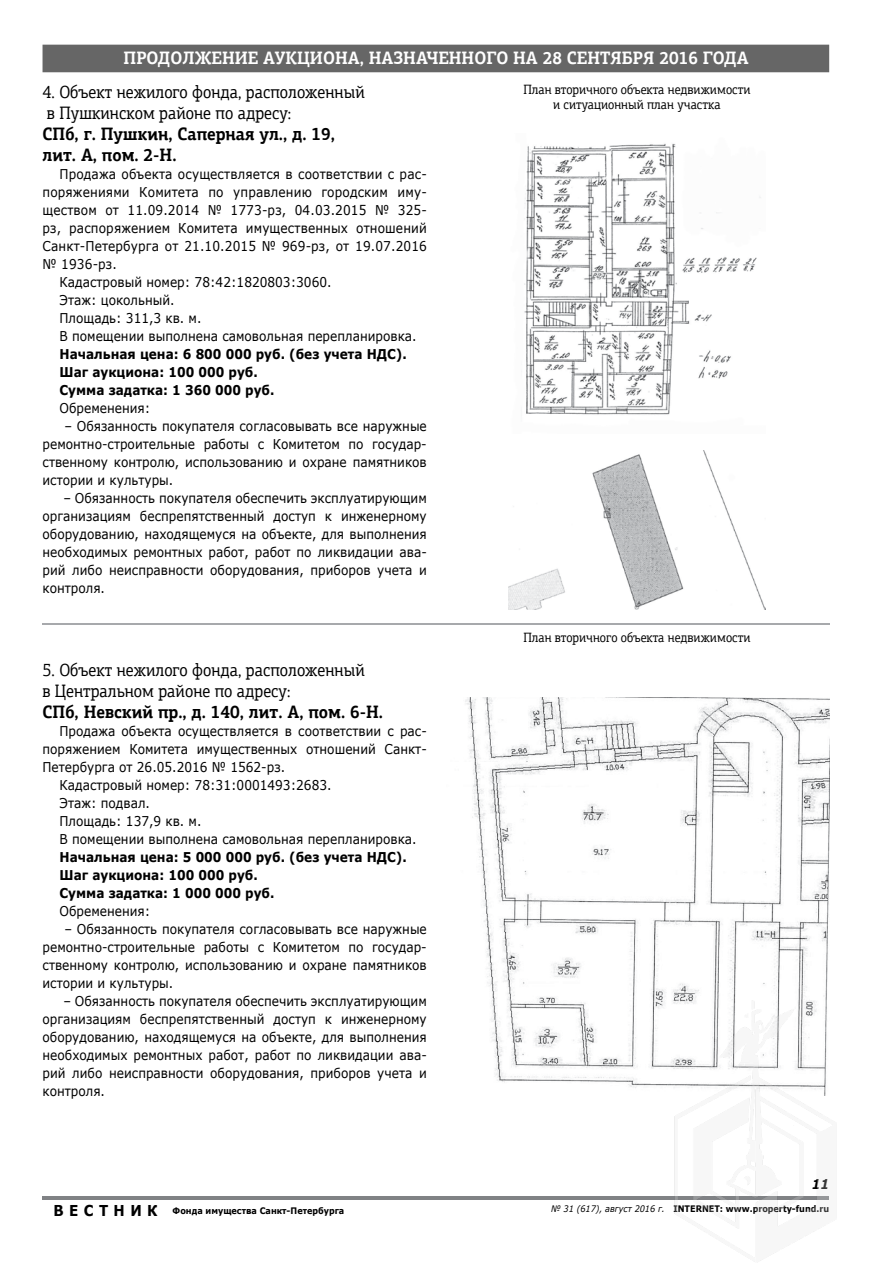
<style>
.page{position:relative;width:893px;height:1263px;background:#fff}
.page>*{position:absolute;margin:0;border:0;box-sizing:border-box;transform-origin:0 0}
.t1{font:18px/21px "PF Agora Slab Pro";color:#000;scale:.9 1}
.t2{font:700 18px/21px "PF Agora Slab Pro";color:#000;scale:.9 1}
.t3{font:700 18px "PF Agora Slab Pro";color:#fff;scale:.9 1}
.t4{font:13.5px/18px "Verdana";color:#000;text-align:justify;scale:.9 1}
.t5{font:700 13.5px/18px "Verdana";color:#000;scale:.9 1}
.t6{font:13.5px/15px "PF Agora Slab Pro";color:#000;text-align:center;scale:.9 1}
.t7{font:italic 700 13.5px "Verdana";color:#000;scale:.9 1}
.t8{font:700 9px "Verdana";color:#000;scale:.9 1}
.s1{font-size:15px}
.s2{font-weight:400;font-style:italic}
</style>
<div class="page">
<hr style="left:42px;top:623px;width:787px;height:2px;background:#a7a9ac">
<img style="left:56px;top:44px;width:774px;height:1218px">
<h1 class="t3" style="left:124px;top:46px;width:696px">продолжение аукциона, назначенного на 28 сентября 2016 года</h1>
<p class="t6" style="left:523px;top:82px;width:254px">План вторичного объекта недвижимости и ситуационный план участка</p>
<h1 class="t1" style="left:43px;top:81px;width:360px">4. Объект нежилого фонда, расположенный в Пушкинском районе по адресу:</h1>
<h1 class="t2" style="left:43px;top:123px;width:327px">СПб, г. Пушкин, Саперная ул., д. 19, лит. А, пом. 2-Н.</h1>
<p class="t4" style="left:60px;top:165px;width:410px">Продажа объекта осуществляется в соответствии с рас-</p>
<p class="t4" style="left:43px;top:183px;width:429px">поряжениями Комитета по управлению городским иму-</p>
<p class="t4" style="left:43px;top:201px;width:429px">ществом от 11.09.2014 № 1773-рз, 04.03.2015 № 325-</p>
<p class="t4" style="left:43px;top:219px;width:429px">рз, распоряжением Комитета имущественных отношений</p>
<p class="t4" style="left:43px;top:237px;width:429px">Санкт-Петербурга от 21.10.2015 № 969-рз, от 19.07.2016</p>
<p class="t4" style="left:43px;top:255px;width:84px">№ 1936-рз.</p>
<p class="t4" style="left:60px;top:273px;width:304px">Кадастровый номер: 78:42:1820803:3060.</p>
<p class="t4" style="left:60px;top:291px;width:129px">Этаж: цокольный.</p>
<p class="t4" style="left:60px;top:309px;width:159px">Площадь: 311,3 кв. м.</p>
<p class="t4" style="left:60px;top:327px;width:398px">В помещении выполнена самовольная перепланировка.</p>
<p class="t5" style="left:60px;top:345px;width:387px">Начальная цена: 6 800 000 руб. (без учета НДС).<br>Шаг аукциона: 100 000 руб.<br>Сумма задатка: 1 360 000 руб.</p>
<p class="t4" style="left:60px;top:399px;width:102px">Обременения:</p>
<p class="t4" style="left:43px;top:417px;width:429px;text-indent:22px">– Обязанность покупателя согласовывать все наружные ремонтно-строительные работы с Комитетом по государ&shy;ственному контролю, использованию и охране памятников истории и культуры.</p>
<p class="t4" style="left:43px;top:489px;width:429px;text-indent:21px">– Обязанность покупателя обеспечить эксплуатирующим организациям беспрепятственный доступ к инженерному оборудованию, находящемуся на объекте, для выполнения необходимых ремонтных работ, работ по ликвидации ава&shy;рий либо неисправности оборудования, приборов учета и контроля.</p>
<h1 class="t1" style="left:43px;top:659px;width:360px">5. Объект нежилого фонда, расположенный в Центральном районе по адресу:</h1>
<h1 class="t2" style="left:43px;top:701px;width:380px">СПб, Невский пр., д. 140, лит. А, пом. 6-Н.</h1>
<p class="t4" style="left:60px;top:722px;width:410px">Продажа объекта осуществляется в соответствии с рас-</p>
<p class="t4" style="left:43px;top:740px;width:429px">поряжением Комитета имущественных отношений Санкт-</p>
<p class="t4" style="left:43px;top:758px;width:271px">Петербурга от 26.05.2016 № 1562-рз.</p>
<p class="t4" style="left:60px;top:776px;width:304px">Кадастровый номер: 78:31:0001493:2683.</p>
<p class="t4" style="left:60px;top:794px;width:102px">Этаж: подвал.</p>
<p class="t4" style="left:60px;top:812px;width:159px">Площадь: 137,9 кв. м.</p>
<p class="t4" style="left:60px;top:830px;width:398px">В помещении выполнена самовольная перепланировка.</p>
<p class="t5" style="left:60px;top:848px;width:387px">Начальная цена: 5 000 000 руб. (без учета НДС).<br>Шаг аукциона: 100 000 руб.<br>Сумма задатка: 1 000 000 руб.</p>
<p class="t4" style="left:60px;top:902px;width:102px">Обременения:</p>
<p class="t4" style="left:43px;top:920px;width:429px;text-indent:22px">– Обязанность покупателя согласовывать все наружные ремонтно-строительные работы с Комитетом по государ&shy;ственному контролю, использованию и охране памятников истории и культуры.</p>
<p class="t4" style="left:43px;top:992px;width:429px;text-indent:21px">– Обязанность покупателя обеспечить эксплуатирующим организациям беспрепятственный доступ к инженерному оборудованию, находящемуся на объекте, для выполнения необходимых ремонтных работ, работ по ликвидации ава&shy;рий либо неисправности оборудования, приборов учета и контроля.</p>
<p class="t6" style="left:523px;top:630px;width:254px">План вторичного объекта недвижимости</p>
<p class="t7" style="left:812px;top:1174px;width:21px">11</p>
<p class="t8" style="left:54px;top:1204px;width:325px"><span class="s1">В Е С Т Н И К</span> Фонда имущества Санкт-Петербурга</p>
<p class="t8" style="left:551px;top:1202px;width:310px"><span class="s2">№ 31 (617), август 2016 г.</span> INTERNET: www.property-fund.ru</p>
</div>
